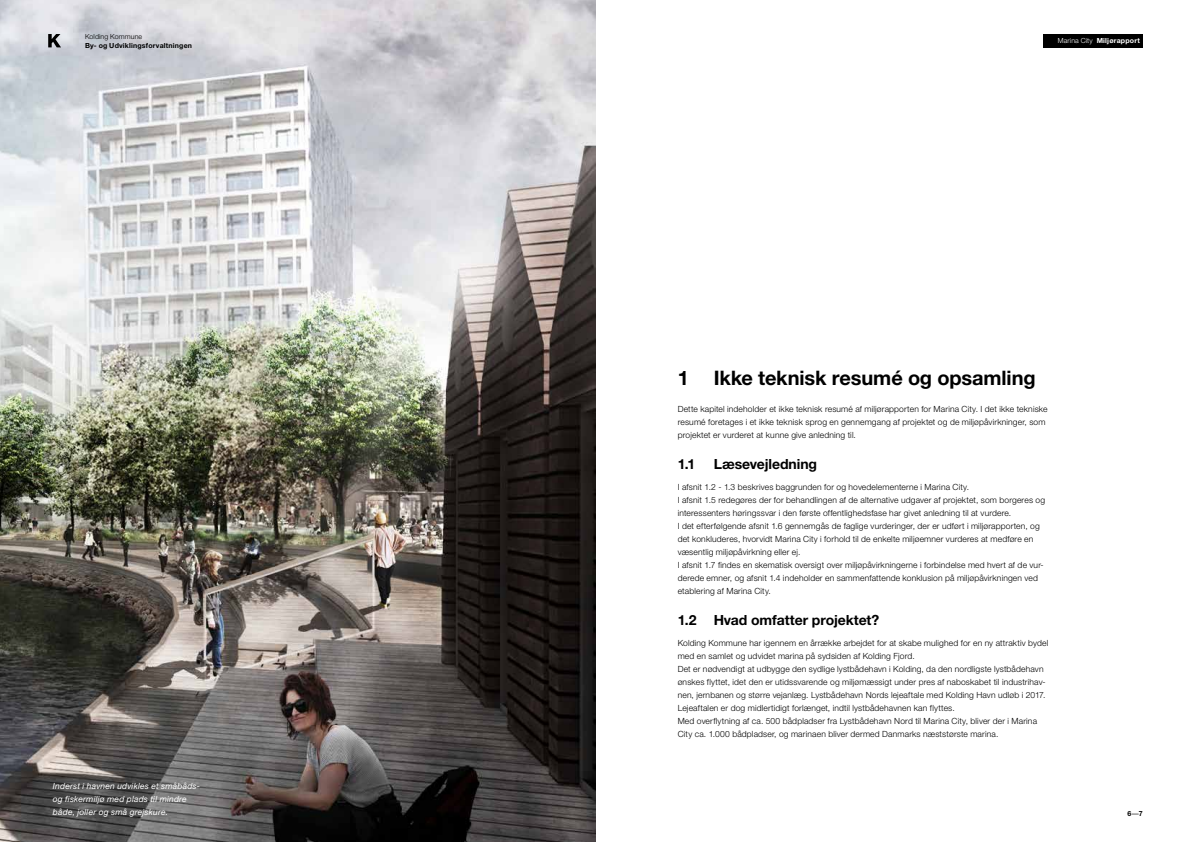
<style>
.page{position:relative;width:1191px;height:842px;background:#fff}
.page>*{position:absolute;margin:0;border:0;box-sizing:border-box;transform-origin:0 0}
.t1{font:700 20px "Helvetica Neue LT Std";letter-spacing:-.005em;color:#000}
.t2{font:700 14px "Helvetica Neue LT Std";letter-spacing:-.005em;color:#000}
.t3{font:300 8.5px/13px "Helvetica Neue LT Std";letter-spacing:.02em;color:#000}
.t4{font:italic 8.5px/13px "Helvetica Neue LT Std";letter-spacing:.02em;color:#fff}
.t5{font:700 7px "Helvetica Neue LT Std";letter-spacing:.025em;color:#000}
.t6{font:700 7px "Helvetica Neue LT Std";letter-spacing:.025em;color:#fff}
.t7{font:300 7px "Helvetica Neue LT Std";letter-spacing:.02em;color:#000}
.s1{font-weight:300}
.s2{font-weight:400}
</style>
<div class="page">
<div style="left:1043px;top:34px;width:99px;height:14px;background:#000"></div>
<img style="left:0;top:0;width:595px;height:842px">
<svg style="left:48px;top:34px;width:13px;height:13px"></svg>
<p class="t7" style="left:85px;top:32px;width:59px">Kolding Kommune</p>
<p class="t5" style="left:85px;top:41px;width:108px">By- og Udviklingsforvaltningen</p>
<p class="t4" style="left:53px;top:779px;width:149px">Inderst i havnen udvikles et småbåds&shy;og fiskermiljø med plads til mindre både, joller og små grejskure.</p>
<p class="t6" style="left:1057px;top:36px;width:84px"><span class="s1">Marina City</span> Miljørapport</p>
<h1 class="t1" style="left:677px;top:365px;width:359px">1 Ikke teknisk resumé og opsamling</h1>
<p class="t3" style="left:677px;top:402px;width:371px">Dette kapitel indeholder et ikke teknisk resumé af miljørapporten for Marina City. I det ikke tekniske resumé foretages i et ikke teknisk sprog en gennemgang af projektet og de miljøpåvirkninger, som projektet er vurderet at kunne give anledning til.</p>
<h2 class="t2" style="left:677px;top:455px;width:19px">1.1</h2>
<h2 class="t2" style="left:713px;top:455px;width:105px">Læsevejledning</h2>
<p class="t3" style="left:677px;top:480px;width:369px">I afsnit 1.2 - 1.3 beskrives baggrunden for og hovedelementerne i Marina City.<br>I afsnit 1.5 redegøres der for behandlingen af de alternative udgaver af projektet, som borgeres og interessenters høringssvar i den første offentlighedsfase har givet anledning til at vurdere.<br>I det efterfølgende afsnit 1.6 gennemgås de faglige vurderinger, der er udført i miljørapporten, og det konkluderes, hvorvidt Marina City i forhold til de enkelte miljøemner vurderes at medføre en væsentlig miljøpåvirkning eller ej.<br>I afsnit 1.7 findes en skematisk oversigt over miljøpåvirkningerne i forbindelse med hvert af de vur&shy;derede emner, og afsnit 1.4 indeholder en sammenfattende konklusion på miljøpåvirkningen ved etablering af Marina City.</p>
<h2 class="t2" style="left:677px;top:611px;width:203px">1.2 Hvad omfatter projektet?</h2>
<p class="t3" style="left:677px;top:636px;width:372px">Kolding Kommune har igennem en årrække arbejdet for at skabe mulighed for en ny attraktiv bydel med en samlet og udvidet marina på sydsiden af Kolding Fjord.<br>Det er nødvendigt at udbygge den sydlige lystbådehavn i Kolding, da den nordligste lystbådehavn ønskes flyttet, idet den er utidssvarende og miljømæssigt under pres af naboskabet til industrihav&shy;nen, jernbanen og større vejanlæg. Lystbådehavn Nords lejeaftale med Kolding Havn udløb i 2017.<br>Lejeaftalen er dog midlertidigt forlænget, indtil lystbådehavnen kan flyttes.<br>Med overflytning af ca. 500 bådpladser fra Lystbådehavn Nord til Marina City, bliver der i Marina City ca. 1.000 bådpladser, og marinaen bliver dermed Danmarks næststørste marina.</p>
<p class="t5" style="left:1127px;top:810px;width:17px">6<span class="s2">–</span>7</p>
</div>
